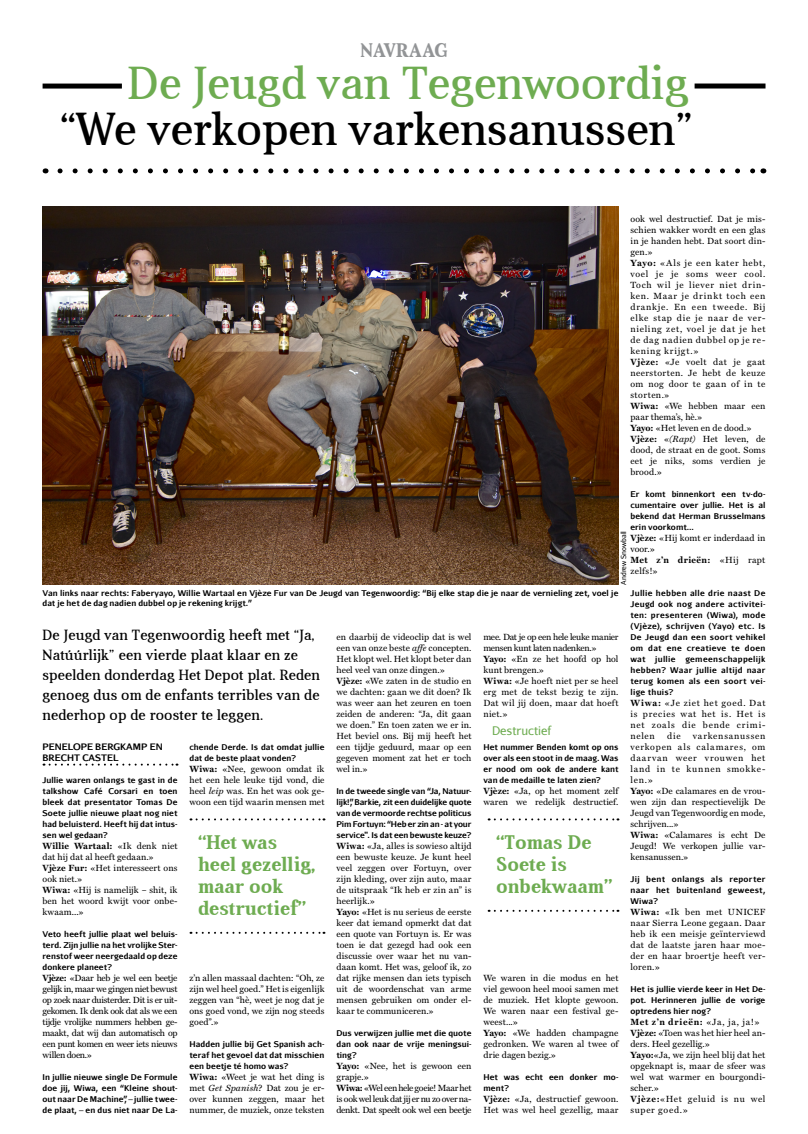
<style>
.page{position:relative;width:808px;height:1134px;background:#fff}
.page>*{position:absolute;margin:0;border:0;box-sizing:border-box;transform-origin:0 0}
.t1{font:47px "Aver";color:#000}
.t2{font:47px "Aver";color:#6eac51}
.t3{font:700 20px/22px "Aver";color:#6eac51}
.t4{font:700 20px "Aver";letter-spacing:.02em;color:#929496}
.t5{font:15px/20px "Aver";letter-spacing:.01em;color:#000}
.t6{font:12px "Aurulent Sans";color:#6eac51}
.t7{font:9px/11px "Miller Text";letter-spacing:.015em;color:#000}
.t8{font:9px/11px "Miller Text";letter-spacing:.045em;color:#000}
.t9{font:9px/11px "Miller Text";letter-spacing:-.03em;color:#000}
.t10{font:700 9px/11px "Aurulent Sans";color:#000}
.t11{font:700 8px/11px "Aurulent Sans";letter-spacing:.005em;color:#000;text-align:justify}
.t12{font:7px "Aurulent Sans";color:#000}
.s1{font-weight:700}
.s2{font-style:italic}
</style>
<div class="page">
<div style="left:43px;top:84px;width:79px;height:5px;background:#000"></div>
<div style="left:694px;top:84px;width:71px;height:5px;background:#000"></div>
<svg style="left:60px;top:168px;width:695px;height:5px"></svg>
<svg style="left:44px;top:764px;width:133px;height:2px"></svg>
<svg style="left:489px;top:818px;width:129px;height:2px"></svg>
<svg style="left:489px;top:910px;width:129px;height:2px"></svg>
<svg style="left:197px;top:818px;width:127px;height:2px"></svg>
<svg style="left:197px;top:932px;width:127px;height:2px"></svg>
<img style="left:43px;top:207px;width:575px;height:378px">
<h2 class="t4" style="left:360px;top:39px;width:88px">Navraag</h2>
<h1 class="t2" style="left:128px;top:57px;width:562px">De Jeugd van Tegenwoordig</h1>
<h1 class="t1" style="left:59px;top:103px;width:636px">“We verkopen varkensanussen”</h1>
<p class="t8" style="left:630px;top:213px;width:136px">ook wel destructief. Dat je mis&shy;schien wakker wordt en een glas in je handen hebt. Dat soort din&shy;gen.»<br><span class="s1">Yayo:</span> «Als je een kater hebt, voel je je soms weer cool.<br>Toch wil je liever niet drin&shy;ken. Maar je drinkt toch een drankje. En een tweede. Bij elke stap die je naar de ver&shy;nieling zet, voel je dat je het de dag nadien dubbel op je re&shy;kening krijgt.»<br><span class="s1">Vjèze:</span> «Je voelt dat je gaat neerstorten. Je hebt de keuze om nog door te gaan of in te storten.»<br><span class="s1">Wiwa:</span> «We hebben maar een paar thema’s, hè.»<br><span class="s1">Yayo:</span> «Het leven en de dood.»<br><span class="s1">Vjèze:</span> «<span class="s2">(Rapt)</span> Het leven, de dood, de straat en de goot. Soms eet je niks, soms verdien je brood.»</p>
<p class="t11" style="left:630px;top:488px;width:136px">Er komt binnenkort een tv-do&shy;cumentaire over jullie. Het is al bekend dat Herman Brusselmans erin voorkomt...</p>
<p class="t7" style="left:630px;top:532px;width:136px"><span class="s1">Vjèze:</span> «Hij komt er inderdaad in voor.»<br><span class="s1">Met z’n drieën:</span> «Hij rapt zelfs!»</p>
<p class="t11" style="left:630px;top:587px;width:136px">Jullie hebben alle drie naast De Jeugd ook nog andere activitei&shy;ten: presenteren (Wiwa), mode (Vjèze), schrijven (Yayo) etc. I s De Jeugd dan een soort vehikel om dat ene creatieve te doen wat jullie gemeenschappelijk hebben? Waar jullie altijd naar terug komen als een soort vei&shy;lige thuis?</p>
<p class="t7" style="left:630px;top:697px;width:136px;text-align:justify"><span class="s1">Wiwa:</span> «Je ziet het goed. Dat is precies wat het is. Het is net zoals die bende crimi&shy;nelen</p>
<p class="t12" style="left:619px;top:585px;width:55px;rotate:-90deg">Andrew Snowball</p>
<p class="t11" style="left:43px;top:587px;width:577px;line-height:10px">Van links naar rechts: Faberyayo, Willie Wartaal en Vjèze Fur van De Jeugd van Tegenwoordig: “Bij elke stap die je naar de vernieling zet, voel je dat je het de dag nadien dubbel op je rekening krijgt.”</p>
<h3 class="t5" style="left:43px;top:625px;width:279px">De Jeugd van Tegenwoordig heeft met “Ja, Natúúrlijk” een vierde plaat klaar en ze speelden donderdag Het Depot plat. Reden genoeg dus om de enfants terribles van de nederhop op de rooster te leggen.</h3>
<p class="t10" style="left:43px;top:740px;width:122px">Penelope Bergkam p en<br>Brecht Castel</p>
<p class="t11" style="left:43px;top:774px;width:136px">Jullie waren onlangs te gast in de talkshow Café Corsari en toen bleek dat presentator Tomas De Soete jullie nieuwe plaat nog niet had beluisterd. Heeft hij dat intus&shy;sen wel gedaan?</p>
<p class="t7" style="left:43px;top:840px;width:136px"><span class="s1">Willie Wartaal:</span> «Ik denk niet dat hij dat al heeft gedaan.»<br><span class="s1">Vjèze Fur:</span> «Het interesseert ons ook niet.»<br><span class="s1">Wiwa:</span> «Hij is namelijk – shit, ik ben het woord kwijt voor onbe&shy;kwaam...»</p>
<p class="t11" style="left:43px;top:928px;width:136px">Veto heeft jullie plaat wel beluis&shy;terd. Zijn jullie na het vrolijke Ster&shy;renstof weer neergedaald op deze donkere planeet?</p>
<p class="t7" style="left:43px;top:972px;width:136px;text-align:justify"><span class="s1">Vjèze:</span> «Daar heb je wel een beetje gelijk in, maar we gingen niet bewust op zoek naar duisterder. Dit is er uit&shy;gekomen. Ik denk ook dat als we een tijdje vrolijke nummers hebben ge&shy;maakt, dat wij dan automatisch op een punt komen en weer iets nieuws willen doen.»</p>
<p class="t11" style="left:43px;top:1071px;width:136px">I n jullie nieuwe single De Formule doe jij, Wiwa, een “Kleine shout&shy;out naar De Machine”, – jullie twee&shy;de plaat, – en dus niet naar De La-</p>
<p class="t7" style="left:483px;top:631px;width:136px">mee. Dat je op een hele leuke manier mensen kunt laten nadenken.»<br><span class="s1">Yayo:</span> «En ze het hoofd op hol kunt brengen.»<br><span class="s1">Wiwa:</span> «Je hoeft niet per se heel erg met de tekst bezig te zijn.<br>Dat wil jij doen, maar dat hoeft niet.»</p>
<h3 class="t6" style="left:492px;top:723px;width:61px">Destructief</h3>
<p class="t11" style="left:483px;top:741px;width:136px">Het nummer Benden komt op ons over als een stoot in de maag. Was er nood om ook de andere kant van de medaille te laten zien?</p>
<p class="t7" style="left:483px;top:785px;width:136px"><span class="s1">Vjèze:</span> «Ja, op het moment zelf waren we redelijk destructief.</p>
<p class="t7" style="left:336px;top:631px;width:136px">en daarbij de videoclip dat is wel een van onze beste <span class="s2">affe</span> concepten.<br>Het klopt wel. Het klopt beter dan heel veel van onze dingen.»<br><span class="s1">Vjèze:</span> «We zaten in de studio en we dachten: gaan we dit doen? Ik was weer aan het zeuren en toen zeiden de anderen: “Ja, dit gaan we doen.” En toen zaten we er in.<br>Het beviel ons. Bij mij heeft het een tijdje geduurd, maar op een gegeven moment zat het er toch wel in.»</p>
<p class="t11" style="left:336px;top:785px;width:136px">I n de tweede single van “Ja, Natuur&shy;lijk!”, Barkie, zit een duidelijke quote van de vermoorde rechtse politicus Pim Fortuyn: “Heb er zin an - at your service". I s dat een bewuste keuze?</p>
<p class="t7" style="left:336px;top:840px;width:136px"><span class="s1">Wiwa:</span> «Ja, alles is sowieso altijd een bewuste keuze. Je kunt heel veel zeggen over Fortuyn, over zijn kleding, over zijn auto, maar de uitspraak “Ik heb er zin an” is heerlijk.»<br><span class="s1">Yayo:</span> «Het is nu serieus de eerste keer dat iemand opmerkt dat dat een quote van Fortuyn is. Er was toen ie dat gezegd had ook een discussie over waar het nu van&shy;daan komt. Het was, geloof ik, zo dat rijke mensen dan iets typisch uit de woordenschat van arme mensen gebruiken om onder el&shy;kaar te communiceren.»</p>
<p class="t11" style="left:336px;top:1027px;width:136px">Dus verwijzen jullie met die quote dan ook naar de vrije meningsui&shy;ting?</p>
<p class="t9" style="left:336px;top:1060px;width:136px"><span class="s1">Yayo:</span> «Nee, het is gewoon een grapje.»<br><span class="s1">Wiwa:</span> «Wel een hele goeie! Maar het is ook wel leuk dat jij er nu zo over na&shy;denkt. Dat speelt ook wel een beetje</p>
<p class="t7" style="left:630px;top:730px;width:136px;text-indent:62px">varkensanussen verkopen als calamares, om daarvan weer vrouwen het land in te kunnen smokke&shy;len.»<br><span class="s1">Yayo:</span> «De calamares en de vrou&shy;wen zijn dan respectievelijk De<br>Jeugd van Tegenwoordig en mode, schrijven...»<br><span class="s1">Wiwa:</span> «Calamares is echt De<br>Jeugd! We verkopen jullie var&shy;kensanussen.»</p>
<p class="t11" style="left:630px;top:873px;width:136px">Jij bent onlangs als reporter naar het buitenland geweest, Wiwa?</p>
<p class="t7" style="left:630px;top:906px;width:136px;text-align:justify"><span class="s1">Wiwa:</span> «Ik ben met UNICEF naar Sierra Leone gegaan. Daar heb ik een meisje geïnterviewd dat de laatste jaren haar moe&shy;der en haar broertje heeft ver&shy;loren.»</p>
<p class="t11" style="left:630px;top:983px;width:136px">Het is jullie vierde keer in Het De&shy;pot. Herinneren jullie de vorige optredens hier nog?</p>
<p class="t7" style="left:630px;top:1016px;width:136px"><span class="s1">Met z’n drieën:</span> «Ja, ja, ja!»<br><span class="s1">Vjèze:</span> «Toen was het hier heel an&shy;ders. Heel gezellig.»<br><span class="s1">Yayo:</span>«Ja, we zijn heel blij dat het opgeknapt is, maar de sfeer was wel wat warmer en bourgondi&shy;scher.»<br><span class="s1">Vjèze:</span>«Het geluid is nu wel super goed.»</p>
<p class="t7" style="left:667px;top:730px;width:15px">die</p>
<p class="t11" style="left:189px;top:741px;width:136px">chende Derde. Is dat omdat jullie dat de beste plaat vonden?</p>
<p class="t7" style="left:189px;top:763px;width:136px;text-align:justify"><span class="s1">Wiwa:</span> «Nee, gewoon omdat ik het een hele leuke tijd vond, die heel <span class="s2">leip</span> was. En het was ook ge&shy;woon een tijd waarin mensen met</p>
<h2 class="t3" style="left:198px;top:831px;width:119px">“Het was heel gezellig, maar ook destructief”</h2>
<h2 class="t3" style="left:496px;top:831px;width:118px">“Tomas De<br>Soete is onbekwaam”</h2>
<p class="t7" style="left:189px;top:972px;width:137px;text-align:justify">z’n allen massaal dachten: “Oh, ze zijn wel heel goed.” Het is eigenlijk zeggen van “hè, weet je nog dat je ons goed vond, we zijn nog steeds goed”.»</p>
<p class="t11" style="left:189px;top:1038px;width:136px">Hadden jullie bij Get Spanish ach&shy;teraf het gevoel dat dat misschien een beetje té homo was?</p>
<p class="t7" style="left:189px;top:1071px;width:136px;text-align:justify"><span class="s1">Wiwa:</span> «Weet je wat het ding is met <span class="s2">Get Spanish</span>? Dat zou je er&shy;over kunnen zeggen, maar het nummer, de muziek, onze teksten</p>
<p class="t7" style="left:483px;top:972px;width:136px">We waren in die modus en het viel gewoon heel mooi samen met de muziek. Het klopte gewoon.<br>We waren naar een festival ge&shy;weest...»<br><span class="s1">Yayo:</span> «We hadden champagne gedronken. We waren al twee of drie dagen bezig.»</p>
<p class="t11" style="left:483px;top:1071px;width:136px">Het was echt een donker mo&shy;ment?</p>
<p class="t7" style="left:483px;top:1093px;width:136px"><span class="s1">Vjèze:</span> «Ja, destructief gewoon.<br>Het was wel heel gezellig, maar</p>
</div>
